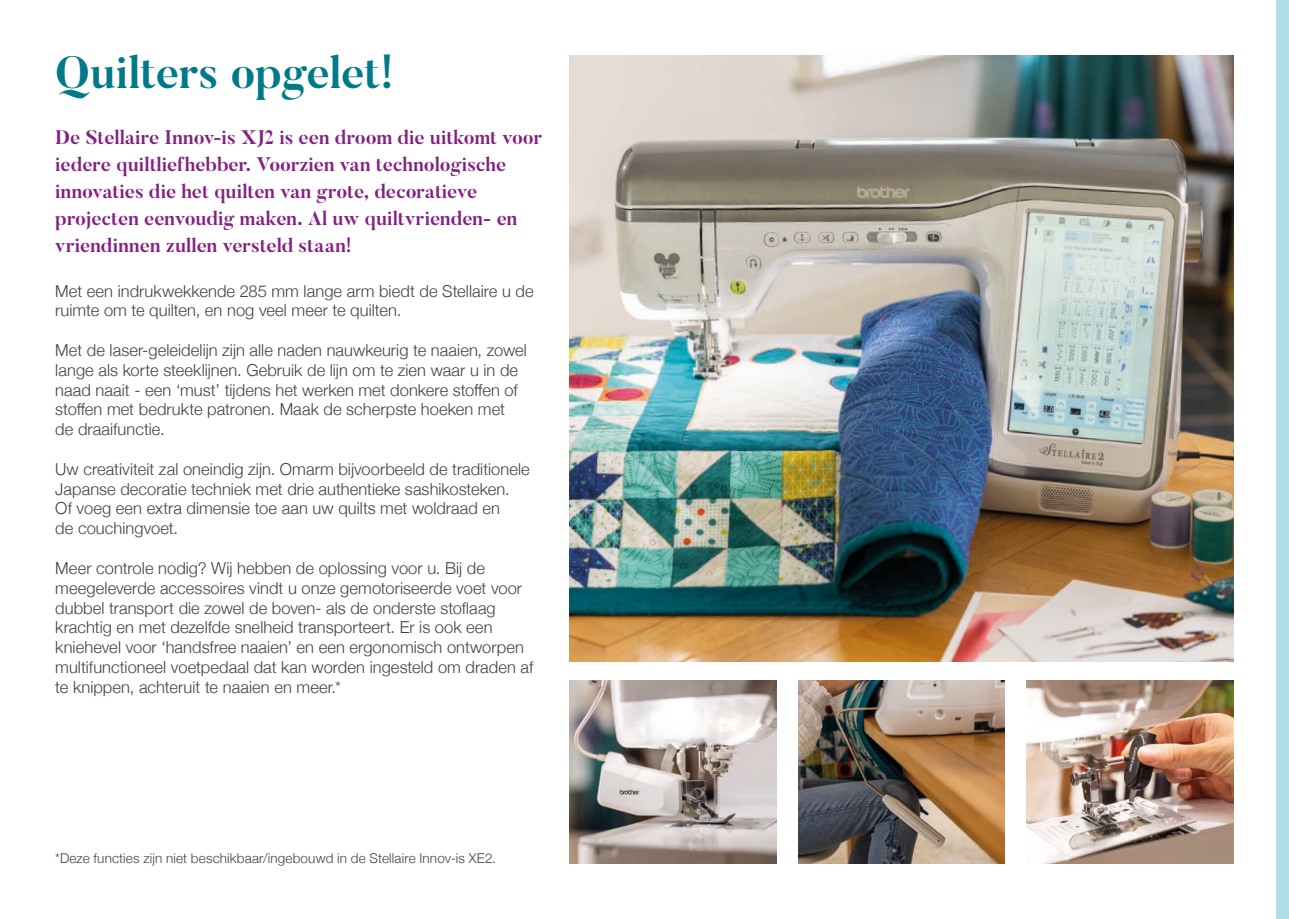
<style>
.page{position:relative;width:1289px;height:919px;background:#fff}
.page>*{position:absolute;margin:0;border:0;box-sizing:border-box;transform-origin:0 0}
.t1{font:700 45px "Butler";letter-spacing:-.005em;color:#007a88}
.t2{font:700 19.5px/27px "Butler";color:#832082}
.t3{font:300 16.5px/19.8px "Helvetica Neue";letter-spacing:.005em;color:#424241}
.t4{font:300 13.5px "Helvetica Neue";letter-spacing:.01em;color:#424241}
</style>
<div class="page">
<div style="left:1276px;top:0;width:12px;height:918px;background:#aedce7"></div>
<img style="left:569px;top:680px;width:207px;height:183px">
<img style="left:798px;top:680px;width:206px;height:183px">
<img style="left:1026px;top:680px;width:207px;height:183px">
<img style="left:569px;top:55px;width:664px;height:606px">
<h1 class="t1" style="left:55px;top:44px;width:340px">Quilters opgelet!</h1>
<p class="t2" style="left:55px;top:123px;width:488px">De Stellaire Innov-is XJ2 is een droom die uitkomt voor iedere quiltliefhebber. Voorzien van technologische innovaties die het quilten van grote, decoratieve projecten eenvoudig maken. Al uw quiltvrienden- en vriendinnen zullen versteld staan!</p>
<p class="t3" style="left:55px;top:279px;width:480px">Met een indrukwekkende 285 mm lange arm biedt de Stellaire u de ruimte om te quilten, en nog veel meer te quilten.</p>
<p class="t3" style="left:55px;top:339px;width:473px">Met de laser-geleidelijn zijn alle naden nauwkeurig te naaien, zowel lange als korte steeklijnen. Gebruik de lijn om te zien waar u in de naad naait - een ‘must’ tijdens het werken met donkere stoffen of stoffen met bedrukte patronen. Maak de scherpste hoeken met de draaifunctie.</p>
<p class="t3" style="left:55px;top:458px;width:476px">Uw creativiteit zal oneindig zijn. Omarm bijvoorbeeld de traditionele Japanse decoratie techniek met drie authentieke sashikosteken.<br>Of voeg een extra dimensie toe aan uw quilts met woldraad en<br>de couchingvoet.</p>
<p class="t3" style="left:55px;top:557px;width:479px">Meer controle nodig? Wij hebben de oplossing voor u. Bij de meegeleverde accessoires vindt u onze gemotoriseerde voet voor dubbel transport die zowel de boven- als de onderste stoflaag krachtig en met dezelfde snelheid transporteert. Er is ook een kniehevel voor ‘handsfree naaien’ en een ergonomisch ontworpen multifunctioneel voetpedaal dat kan worden ingesteld om draden af te knippen, achteruit te naaien en meer.*</p>
<p class="t4" style="left:55px;top:847px;width:442px">*Deze functies zijn niet beschikbaar/ingebouwd in de Stellaire Innov-is XE2.</p>
</div>
